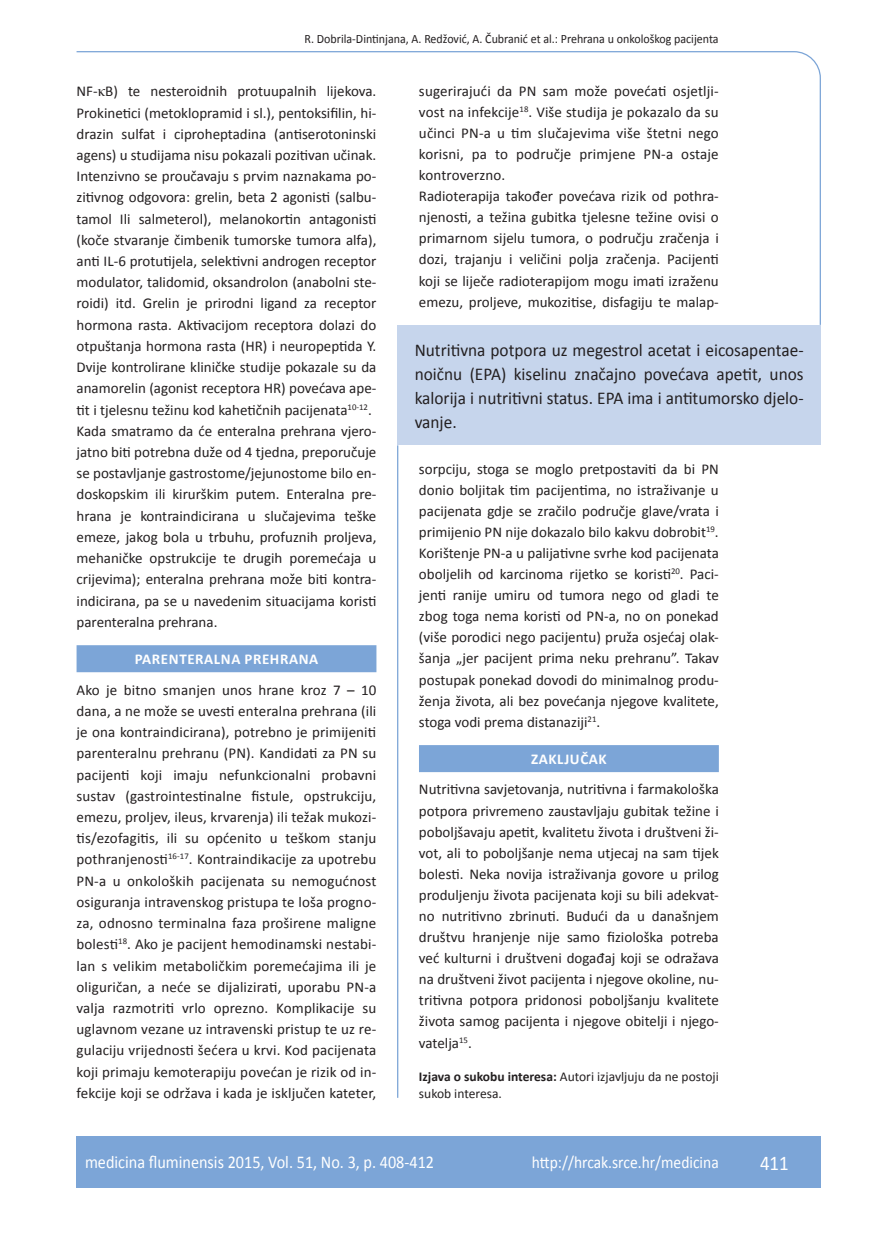
<style>
.page{position:relative;width:872px;height:1234px;background:#fff}
.page>*{position:absolute;margin:0;border:0;box-sizing:border-box;transform-origin:0 0}
.t1{font:21px "Calibri";color:#fff;scale:.9 1}
.t2{font:18px/24px "Calibri";color:#231f20;text-align:justify;scale:.96 1}
.t3{font:18px "Calibri";color:#fff;scale:.9 1}
.t4{font:17.25px "Calibri";color:#fff;scale:.9 1}
.t5{font:15px/21.1px "Calibri";color:#231f20;text-align:justify}
.t6{font:700 15px "Calibri";letter-spacing:.04em;color:#fff}
.t7{font:13.5px/16.6px "Calibri";color:#231f20}
.t8{font:12.75px "Calibri";color:#231f20;scale:.94 1}
.s1{font-family:"Times New Roman"}
.s2{font-weight:700}
</style>
<div class="page">
<svg style="left:76px;top:51px;width:745px;height:275px"></svg>
<hr style="left:397px;top:445px;width:1px;height:652px;background:#7ca5d7">
<div style="left:77px;top:1135px;width:744px;height:51px;background:#7ca5d7"></div>
<div style="left:77px;top:645px;width:299px;height:27px;background:#7ca5d7"></div>
<div style="left:398px;top:325px;width:422px;height:120px;background:#c6d5ec"></div>
<div style="left:419px;top:745px;width:300px;height:27px;background:#7ca5d7"></div>
<p class="t8" style="left:304px;top:30px;width:442px">R. Dobrila-Dintinjana, A. Redžović, A. Čubranić et al.: Prehrana u onkološkog pacijenta</p>
<p class="t5" style="left:77px;top:80px;width:301px;text-align:left">NF-<span class="s1">κ</span>B) te nesteroidnih protuupalnih lijekova.<br>Prokinetici (metoklopramid i sl.), pentoksifilin, hi&shy;drazin sulfat i ciproheptadina (antiserotoninski agens) u studijama nisu pokazali pozitivan učinak.<br>Intenzivno se proučavaju s prvim naznakama po&shy;zitivnog odgovora: grelin, beta 2 agonisti (salbu&shy;tamol Ili salmeterol), melanokortin antagonisti (koče stvaranje čimbenik tumorske tumora alfa), anti IL-6 protutijela, selektivni androgen receptor modulator, talidomid, oksandrolon (anabolni ste&shy;roidi) itd. Grelin je prirodni ligand za receptor hormona rasta. Aktivacijom receptora dolazi do otpuštanja hormona rasta (HR) i neuropeptida Y.<br>Dvije kontrolirane kliničke studije pokazale su da anamorelin (agonist receptora HR) povećava ape&shy;tit i tjelesnu težinu kod kahetičnih pacijenata<sup>10-12</sup>.<br>Kada smatramo da će enteralna prehrana vjero&shy;jatno biti potrebna duže od 4 tjedna, preporučuje se postavljanje gastrostome/jejunostome bilo en&shy;doskopskim ili kirurškim putem. Enteralna pre&shy;hrana je kontraindicirana u slučajevima teške emeze, jakog bola u trbuhu, profuznih proljeva, mehaničke opstrukcije te drugih poremećaja u crijevima); enteralna prehrana može biti kontra&shy;indicirana, pa se u navedenim situacijama koristi parenteralna prehrana.</p>
<p class="t6" style="left:135px;top:649px;width:185px">PARENTERALNA PREHRANA</p>
<p class="t5" style="left:77px;top:678px;width:301px">Ako je bitno smanjen unos hrane kroz 7 – 10 dana, a ne može se uvesti enteralna prehrana (ili je ona kontraindicirana), potrebno je primijeniti parenteralnu prehranu (PN). Kandidati za PN su pacijenti koji imaju nefunkcionalni probavni sustav (gastrointestinalne fistule, opstrukciju, emezu, proljev, ileus, krvarenja) ili težak mukozi&shy;tis/ezofagitis, ili su općenito u teškom stanju pothranjenosti<sup>16-17</sup>. Kontraindikacije za upotrebu PN-a u onkoloških pacijenata su nemogućnost osiguranja intravenskog pristupa te loša progno&shy;za, odnosno terminalna faza proširene maligne bolesti<sup>18</sup>. Ako je pacijent hemodinamski nestabi&shy;lan s velikim metaboličkim poremećajima ili je oliguričan, a neće se dijalizirati, uporabu PN-a valja razmotriti vrlo oprezno. Komplikacije su uglavnom vezane uz intravenski pristup te uz re&shy;gulaciju vrijednosti šećera u krvi. Kod pacijenata koji primaju kemoterapiju povećan je rizik od in&shy;fekcije koji se održava i kada je isključen kateter,</p>
<p class="t5" style="left:419px;top:80px;width:301px;text-align:left">sugerirajući da PN sam može povećati osjetlji&shy;vost na infekcije<sup>18</sup>. Više studija je pokazalo da su učinci PN-a u tim slučajevima više štetni nego korisni, pa to područje primjene PN-a ostaje kontroverzno.<br>Radioterapija također povećava rizik od pothra&shy;njenosti, a težina gubitka tjelesne težine ovisi o primarnom sijelu tumora, o području zračenja i dozi, trajanju i veličini polja zračenja. Pacijenti koji se liječe radioterapijom mogu imati izraženu emezu, proljeve, mukozitise, disfagiju te malap-</p>
<p class="t2" style="left:415px;top:337px;width:407px">Nutritivna potpora uz megestrol acetat i eicosapentae&shy;noičnu (EPA) kiselinu značajno povećava apetit, unos kalorija i nutritivni status. EPA ima i antitumorsko djelo&shy;vanje.</p>
<p class="t5" style="left:419px;top:457px;width:301px">sorpciju, stoga se moglo pretpostaviti da bi PN donio boljitak tim pacijentima, no istraživanje u pacijenata gdje se zračilo područje glave/vrata i primijenio PN nije dokazalo bilo kakvu dobrobit<sup>19</sup>.<br>Korištenje PN-a u palijativne svrhe kod pacijenata oboljelih od karcinoma rijetko se koristi<sup>20</sup>. Paci&shy;jenti ranije umiru od tumora nego od gladi te zbog toga nema koristi od PN-a, no on ponekad (više porodici nego pacijentu) pruža osjećaj olak&shy;šanja „jer pacijent prima neku prehranu”. Takav postupak ponekad dovodi do minimalnog produ&shy;ženja života, ali bez povećanja njegove kvalitete, stoga vodi prema distanaziji<sup>21</sup>.</p>
<p class="t6" style="left:531px;top:749px;width:77px">ZAKLJUČAK</p>
<p class="t5" style="left:419px;top:778px;width:301px">Nutritivna savjetovanja, nutritivna i farmakološka potpora privremeno zaustavljaju gubitak težine i poboljšavaju apetit, kvalitetu života i društveni ži&shy;vot, ali to poboljšanje nema utjecaj na sam tijek bolesti. Neka novija istraživanja govore u prilog produljenju života pacijenata koji su bili adekvat&shy;no nutritivno zbrinuti. Budući da u današnjem društvu hranjenje nije samo fiziološka potreba već kulturni i društveni događaj koji se odražava na društveni život pacijenta i njegove okoline, nu&shy;tritivna potpora pridonosi poboljšanju kvalitete života samog pacijenta i njegove obitelji i njego&shy;vatelja<sup>15</sup>.</p>
<p class="t7" style="left:419px;top:1067px;width:301px"><span class="s2">Izjava o sukobu interesa:</span> Autori izjavljuju da ne postoji sukob interesa.</p>
<p class="t3" style="left:85px;top:1150px;width:389px">medicina fluminensis 2015, Vol. 51, No. 3, p. 408-412</p>
<p class="t4" style="left:532px;top:1151px;width:209px">http://hrcak.srce.hr/medicina</p>
<h1 class="t1" style="left:760px;top:1149px;width:33px">411</h1>
</div>
